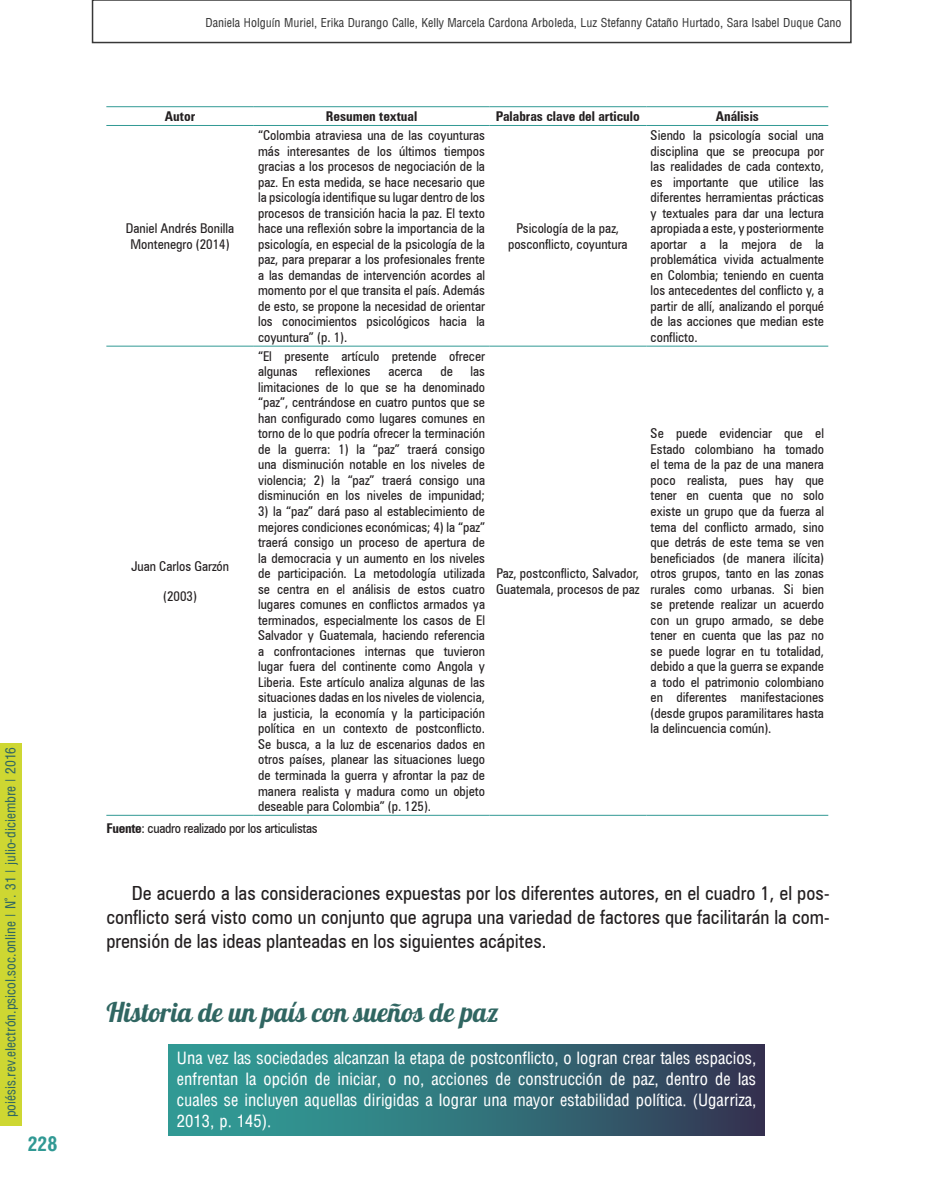
<style>
.page{position:relative;width:936px;height:1191px;background:#fff}
.page>*{position:absolute;margin:0;border:0;box-sizing:border-box;transform-origin:0 0}
.t1{font:27px "Lobster";color:#306662}
.t2{font:condensed 19.5px/24px "Zurich BT";color:#231f20;text-align:justify}
.t3{font:700 condensed 19.5px "Arena";color:#319994}
.t4{font:16.5px/21px "Arena Condensed";color:#fff;text-align:justify}
.t5{font:condensed 13.5px/15.6px "Zurich BT";color:#231f20;text-align:justify}
.t6{font:13.5px "Arena Condensed";color:#306662}
.t7{font:700 condensed 13.5px "Zurich BT";color:#231f20}
.t8{font:condensed 13.5px "Zurich BT";letter-spacing:-.02em;color:#231f20}
.t9{font:12px "Arena Condensed";color:#373737}
.s1{font-weight:700}
</style>
<div class="page">
<div style="left:0;top:743px;width:21px;height:383px;background:#ced732"></div>
<div style="left:92px;top:0;width:759px;height:43px;border:2px solid #373737"></div>
<div style="left:168px;top:1044px;width:596px;height:91px;background:linear-gradient(to right,#30a79d,#343a56)"></div>
<hr style="left:106px;top:346px;width:148px;height:1px;background:#319994">
<hr style="left:254px;top:346px;width:235px;height:1px;background:#319994">
<hr style="left:489px;top:346px;width:157px;height:1px;background:#319994">
<hr style="left:646px;top:346px;width:182px;height:1px;background:#319994">
<hr style="left:106px;top:125px;width:148px;height:1px;background:#319994">
<hr style="left:254px;top:125px;width:235px;height:1px;background:#319994">
<hr style="left:489px;top:125px;width:157px;height:1px;background:#319994">
<hr style="left:646px;top:125px;width:182px;height:1px;background:#319994">
<hr style="left:106px;top:815px;width:148px;height:1px;background:#319994">
<hr style="left:254px;top:815px;width:235px;height:1px;background:#319994">
<hr style="left:489px;top:815px;width:157px;height:1px;background:#319994">
<hr style="left:646px;top:815px;width:182px;height:1px;background:#319994">
<hr style="left:106px;top:106px;width:148px;height:1px;background:#319994">
<hr style="left:254px;top:106px;width:235px;height:1px;background:#319994">
<hr style="left:489px;top:106px;width:157px;height:1px;background:#319994">
<hr style="left:646px;top:106px;width:182px;height:1px;background:#319994">
<p class="t6" style="left:3px;top:1117px;width:372px;rotate:-90deg">poiésis.rev.electrón.psicol.soc.online | N°. 31 | julio-diciembre | 2016</p>
<h2 class="t3" style="left:28px;top:1132px;width:31px">228</h2>
<p class="t9" style="left:205px;top:16px;width:637px">Daniela Holguín Muriel, Erika Durango Calle, Kelly Marcela Cardona Arboleda, Luz Stefanny Cataño Hurtado, Sara Isabel Duque Cano</p>
<p class="t7" style="left:165px;top:108px;width:32px">Autor</p>
<p class="t7" style="left:326px;top:108px;width:93px">Resumen textual</p>
<p class="t7" style="left:496px;top:108px;width:145px">Palabras clave del articulo</p>
<p class="t7" style="left:715px;top:108px;width:45px">Análisis</p>
<p class="t5" style="left:126px;top:220px;width:110px;text-align:center">Daniel Andrés Bonilla<br>Montenegro (2014)</p>
<p class="t5" style="left:131px;top:558px;width:100px">Juan Carlos Garzón</p>
<p class="t5" style="left:163px;top:588px;width:35px">(2003)</p>
<p class="t5" style="left:258px;top:127px;width:228px">“Colombia atraviesa una de las coyunturas más interesantes de los últimos tiempos gracias a los procesos de negociación de la paz. En esta medida, se hace necesario que la psicología identifique su lugar dentro de los procesos de transición hacia la paz. El texto hace una reflexión sobre la importancia de la psicología, en especial de la psicología de la paz, para preparar a los profesionales frente a las demandas de intervención acordes al momento por el que transita el país. Además de esto, se propone la necesidad de orientar los conocimientos psicológicos hacia la coyuntura” (p. 1).</p>
<p class="t5" style="left:258px;top:348px;width:228px">“El presente artículo pretende ofrecer algunas</p>
<p class="t5" style="left:315px;top:363px;width:57px">reflexiones</p>
<p class="t5" style="left:388px;top:363px;width:36px">acerca</p>
<p class="t5" style="left:440px;top:363px;width:14px">de</p>
<p class="t5" style="left:258px;top:363px;width:228px;text-indent:212px">las limitaciones de lo que se ha denominado “paz”, centrándose en cuatro puntos que se han configurado como lugares comunes en torno de lo que podría ofrecer la terminación de la guerra: 1) la “paz” traerá consigo una disminución notable en los niveles de violencia; 2) la “paz” traerá consigo una disminución en los niveles de impunidad;</p>
<p class="t5" style="left:258px;top:503px;width:228px">3) la “paz” dará paso al establecimiento de mejores condiciones económicas; 4) la “paz” traerá consigo un proceso de apertura de la democracia y un aumento en los niveles de participación. La metodología utilizada se centra en el análisis de estos cuatro lugares comunes en conflictos armados ya terminados, especialmente los casos de El Salvador y Guatemala, haciendo referencia a confrontaciones internas que tuvieron lugar fuera del continente como Angola y Liberia. Este artículo analiza algunas de las situaciones dadas en los niveles de violencia, la justicia, la economía y la participación política en un contexto de postconflicto.<br>Se busca, a la luz de escenarios dados en otros países, planear las situaciones luego de terminada la guerra y afrontar la paz de manera realista y madura como un objeto deseable para Colombia” (p. 125).</p>
<p class="t8" style="left:106px;top:820px;width:213px"><span class="s1">Fuente</span>: cuadro realizado por los articulistas</p>
<p class="t5" style="left:508px;top:220px;width:121px;text-align:center">Psicología de la paz, posconflicto, coyuntura</p>
<p class="t5" style="left:650px;top:127px;width:175px">Siendo la psicología social una disciplina que se preocupa por las realidades de cada contexto, es importante que utilice las diferentes herramientas prácticas y textuales para dar una lectura apropiada a este, y posteriormente aportar a la mejora de la problemática vivida actualmente en Colombia; teniendo en cuenta los antecedentes del conflicto y, a partir de allí, analizando el porqué de las acciones que median este conflicto.</p>
<p class="t5" style="left:496px;top:565px;width:145px">Paz, postconflicto, Salvador,<br>Guatemala, procesos de paz</p>
<p class="t5" style="left:650px;top:425px;width:175px">Se puede evidenciar que el Estado colombiano ha tomado el tema de la paz de una manera poco realista, pues hay que tener en cuenta que no solo existe un grupo que da fuerza al tema del conflicto armado, sino que detrás de este tema se ven beneficiados (de manera ilícita) otros grupos, tanto en las zonas rurales como urbanas. Si bien se pretende realizar un acuerdo con un grupo armado, se debe tener en cuenta que las paz no se puede lograr en tu totalidad, debido a que la guerra se expande a todo el patrimonio colombiano en diferentes manifestaciones (desde grupos paramilitares hasta la delincuencia común).</p>
<p class="t2" style="left:106px;top:880px;width:724px;text-indent:26px">De acuerdo a las consideraciones expuestas por los diferentes autores, en el cuadro 1, el pos&shy;conflicto será visto como un conjunto que agrupa una variedad de factores que facilitarán la com&shy;prensión de las ideas planteadas en los siguientes acápites.</p>
<h1 class="t1" style="left:106px;top:994px;width:394px">Historia de un país con sueños de paz</h1>
<p class="t4" style="left:177px;top:1047px;width:581px">Una vez las sociedades alcanzan la etapa de postconflicto, o logran crear tales espacios, enfrentan la opción de iniciar, o no, acciones de construcción de paz, dentro de las cuales se incluyen aquellas dirigidas a lograr una mayor estabilidad política. (Ugarriza, 2013, p. 145).</p>
</div>
